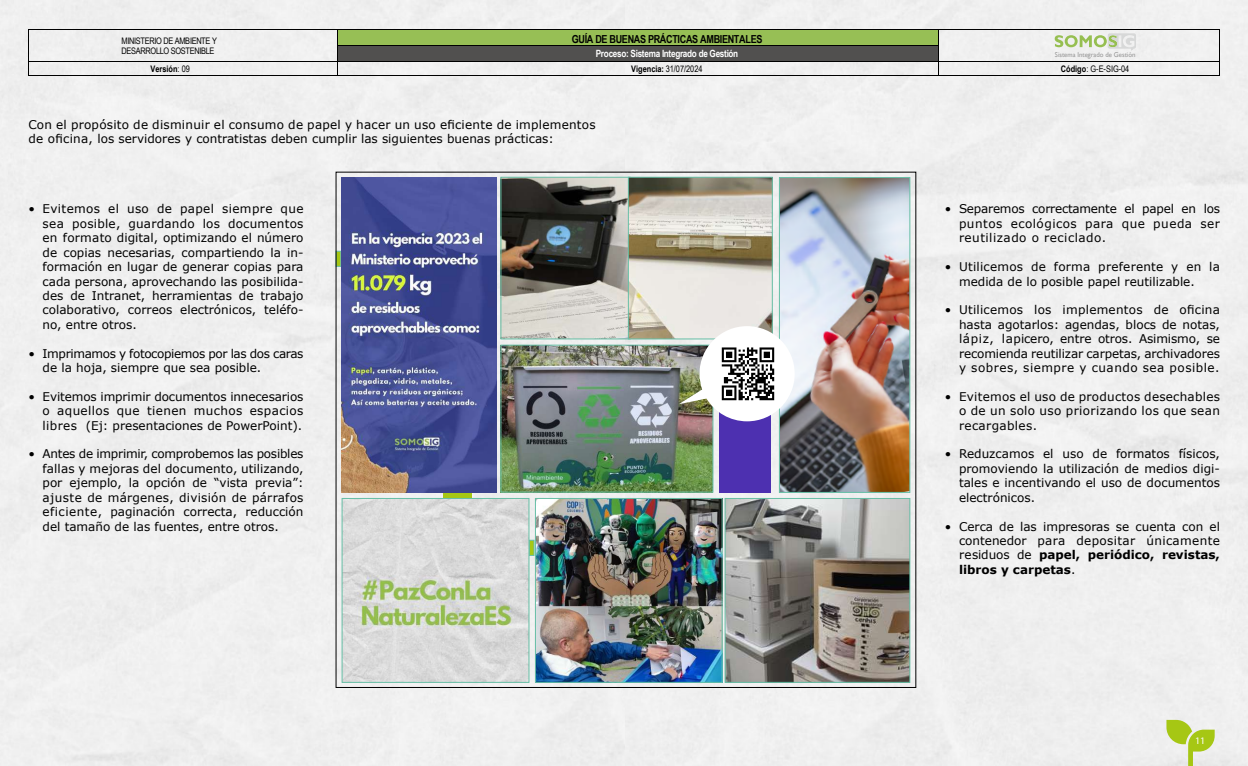
<style>
.page{position:relative;width:1248px;height:766px;background:#fff}
.page>*{position:absolute;margin:0;border:0;box-sizing:border-box;transform-origin:0 0}
.t1{font:15px "Open Sans";color:#fff}
.t2{font:12px/14.4px "Verdana";color:#000;text-align:justify}
.t3{font:12px/14.4px "Verdana";letter-spacing:.02em;color:#000}
.t4{font:12px/14.4px "Verdana";letter-spacing:-.03em;color:#000}
.t5{font:700 11px "Arial Narrow";letter-spacing:-.025em;color:#000}
.t6{font:700 10px "Arial Narrow";letter-spacing:-.03em;color:#fff}
.t7{font:10px "Myriad Pro";color:#fff}
.t8{font:9px/10.3px "Arial Narrow";letter-spacing:-.03em;color:#000}
.t9{font:700 9px "Arial Narrow";color:#000}
.t10{font:7px "Gill Sans";color:#989898;scale:.96 1}
.s1{font-weight:400}
.s2{font-weight:700}
</style>
<div class="page">
<div style="left:0;top:0;width:1247px;height:765px;background:#efefef"></div>
<svg style="left:1166px;top:719px;width:48px;height:46px"></svg>
<svg style="left:337px;top:251px;width:4px;height:16px"></svg>
<img style="left:537px;top:500px;width:183px;height:180px">
<div style="left:535px;top:498px;width:187px;height:184px;border:1px solid #66bfa6"></div>
<svg style="left:529px;top:539px;width:5px;height:16px"></svg>
<img style="left:502px;top:179px;width:125px;height:158px">
<div style="left:500px;top:177px;width:130px;height:162px;border:1px solid #66bfa6"></div>
<img style="left:780px;top:179px;width:128px;height:312px">
<div style="left:778px;top:177px;width:132px;height:316px;border:1px solid #66bfa6"></div>
<img style="left:502px;top:346px;width:209px;height:144px">
<div style="left:500px;top:344px;width:213px;height:148px;border:1px solid #66bfa6"></div>
<div style="left:443px;top:492px;width:29px;height:5px;background:#a6c714"></div>
<img style="left:629px;top:179px;width:141px;height:158px">
<div style="left:627px;top:177px;width:145px;height:162px;border:1px solid #66bfa6"></div>
<div style="left:719px;top:344px;width:51px;height:148px;background:#4d30b0"></div>
<img style="left:678px;top:326px;width:116px;height:95px">
<img style="left:726px;top:500px;width:182px;height:180px">
<div style="left:724px;top:498px;width:186px;height:184px;border:1px solid #66bfa6"></div>
<img style="left:341px;top:177px;width:155px;height:315px">
<img style="left:343px;top:500px;width:184px;height:180px">
<div style="left:341px;top:498px;width:188px;height:184px;border:1px solid #66bfa6"></div>
<img style="left:719px;top:345px;width:57px;height:56px">
<div style="left:342px;top:30px;width:591px;height:15px;background:#97bf55"></div>
<hr style="left:29px;top:29px;width:308px;height:1px;background:#000">
<hr style="left:337px;top:29px;width:601px;height:1px;background:#000">
<hr style="left:938px;top:29px;width:281px;height:1px;background:#000">
<div style="left:337px;top:46px;width:601px;height:16px;background:#51504f"></div>
<hr style="left:337px;top:45px;width:601px;height:1px;background:#000">
<hr style="left:29px;top:62px;width:308px;height:1px;background:#000">
<hr style="left:337px;top:62px;width:601px;height:1px;background:#000">
<hr style="left:938px;top:62px;width:281px;height:1px;background:#000">
<svg style="left:28px;top:29px;width:1px;height:48px"></svg>
<hr style="left:29px;top:76px;width:308px;height:1px;background:#000">
<svg style="left:337px;top:30px;width:1px;height:46px"></svg>
<hr style="left:337px;top:76px;width:601px;height:1px;background:#000">
<svg style="left:938px;top:30px;width:1px;height:46px"></svg>
<hr style="left:938px;top:76px;width:281px;height:1px;background:#000">
<svg style="left:1219px;top:29px;width:1px;height:48px"></svg>
<svg style="left:1054px;top:33px;width:81px;height:18px"></svg>
<p class="t8" style="left:122px;top:35px;width:97px">MINISTERIO DE AMBIENTE Y<br>DESARROLLO SOSTENIBLE</p>
<p class="t5" style="left:571px;top:31px;width:192px">GUÍA DE BUENAS PRÁCTICAS AMBIENTALES</p>
<p class="t6" style="left:596px;top:46px;width:144px">Proceso: Sistema Integrado de Gestión</p>
<p class="t9" style="left:150px;top:62px;width:41px">Versión<span class="s1">: 09</span></p>
<p class="t8" style="left:631px;top:63px;width:73px"><span class="s2">Vigencia:</span> 31/07/2024</p>
<p class="t3" style="left:28px;top:117px;width:568px">Con el propósito de disminuir el consumo de papel y hacer un uso eficiente de implementos de oficina, los servidores y contratistas deben cumplir las siguientes buenas prácticas:</p>
<p class="t2" style="left:43px;top:202px;width:262px;text-indent:-14px">• Evitemos el uso de papel siempre que sea posible, guardando los documentos en formato digital, optimizando el número de copias necesarias, compartiendo la in&shy;formación en lugar de generar copias para cada persona, aprovechando las posibilida&shy;des de Intranet, herramientas de trabajo colaborativo, correos electrónicos, teléfo&shy;no, entre otros.</p>
<p class="t4" style="left:43px;top:346px;width:262px;text-indent:-14px">• Imprimamos y fotocopiemos por las dos caras de la hoja, siempre que sea posible.</p>
<p class="t2" style="left:43px;top:389px;width:262px;text-indent:-14px">• Evitemos imprimir documentos innecesarios o aquellos que tienen muchos espacios libres (Ej: presentaciones de PowerPoint).</p>
<p class="t2" style="left:43px;top:446px;width:262px;text-indent:-14px">• Antes de imprimir, comprobemos las posibles fallas y mejoras del documento, utilizando, por ejemplo, la opción de “vista previa”: ajuste de márgenes, división de párrafos eficiente, paginación correcta, reducción del tamaño de las fuentes, entre otros.</p>
<p class="t1" style="left:474px;top:250px;width:6px">´</p>
<p class="t10" style="left:1054px;top:50px;width:85px">Sistema Integrado de Gestión</p>
<p class="t8" style="left:1060px;top:63px;width:70px"><span class="s2">Código</span>: G-E-SIG-04</p>
<p class="t2" style="left:958px;top:202px;width:262px;text-indent:-14px">• Separemos correctamente el papel en los puntos ecológicos para que pueda ser reutilizado o reciclado.</p>
<p class="t2" style="left:958px;top:259px;width:262px;text-indent:-14px">• Utilicemos de forma preferente y en la medida de lo posible papel reutilizable.</p>
<p class="t2" style="left:958px;top:302px;width:262px;text-indent:-14px">• Utilicemos los implementos de oficina hasta agotarlos: agendas, blocs de notas, lápiz, lapicero, entre otros. Asimismo, se recomienda reutilizar carpetas, archivadores y sobres, siempre y cuando sea posible.</p>
<p class="t2" style="left:958px;top:389px;width:262px;text-indent:-14px">• Evitemos el uso de productos desechables o de un solo uso priorizando los que sean recargables.</p>
<p class="t2" style="left:958px;top:446px;width:262px;text-indent:-14px">• Reduzcamos el uso de formatos físicos, promoviendo la utilización de medios digi&shy;tales e incentivando el uso de documentos electrónicos.</p>
<p class="t2" style="left:958px;top:518px;width:262px;text-indent:-14px">• Cerca de las impresoras se cuenta con el contenedor para depositar únicamente residuos de <span class="s2">papel, periódico, revistas, libros y carpetas</span>.</p>
<p class="t7" style="left:1194px;top:734px;width:12px">11</p>
</div>
